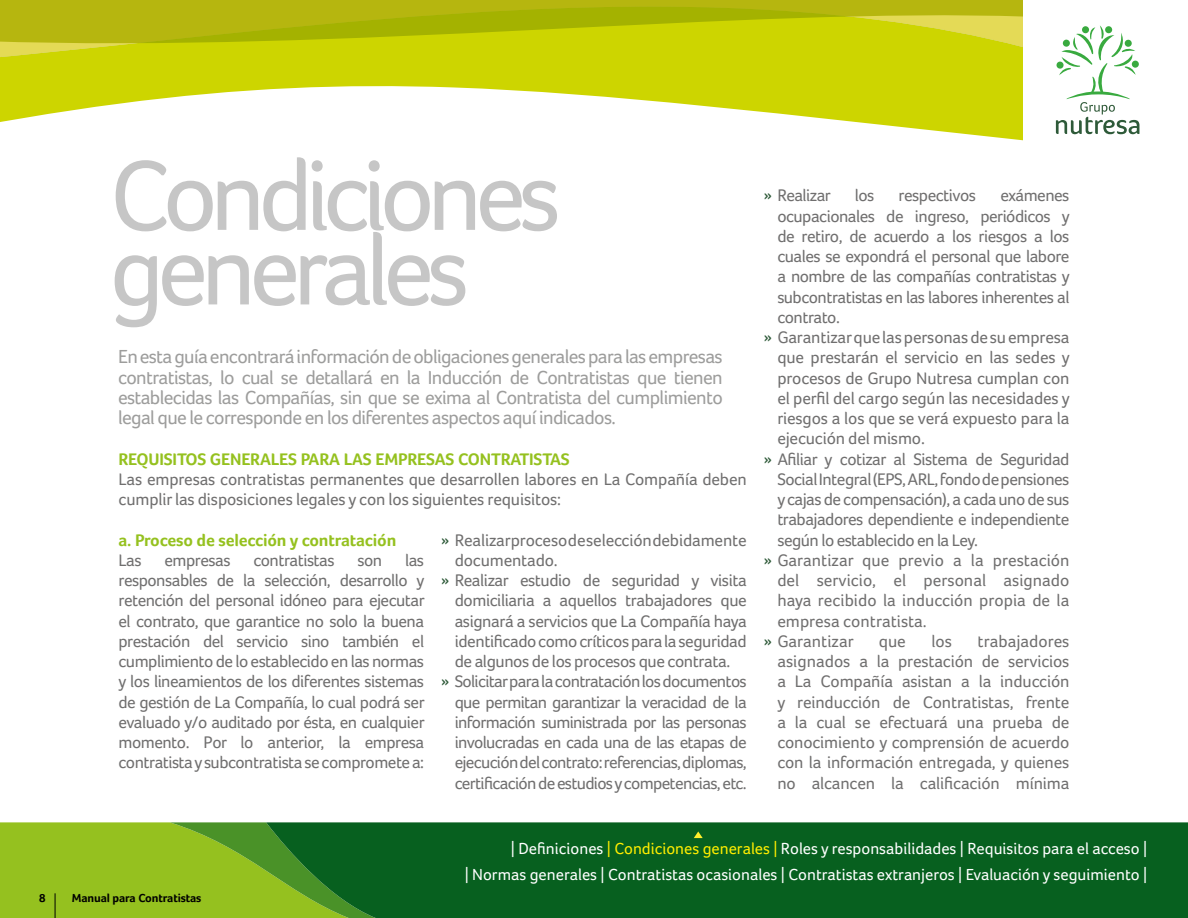
<style>
.page{position:relative;width:1188px;height:918px;background:#fff}
.page>*{position:absolute;margin:0;border:0;box-sizing:border-box;transform-origin:0 0}
.t1{font:102.15px/74.6px "Foco";letter-spacing:-.075em;color:#c6c6c6}
.t2{font:19.5px/20.2px "Foco";letter-spacing:-.035em;color:#9d9d9c;text-align:justify}
.t3{font:17.25px/20.2px "Foco";letter-spacing:-.025em;color:#706f6f;text-align:justify}
.t4{font:17.25px "Foco";color:#706f6f}
.t5{font:700 17.25px "Foco";letter-spacing:-.01em;color:#95c11f}
.t6{font:16.5px/25.8px "Foco";color:#fff;text-align:right}
.t7{font:700 12px "Foco";letter-spacing:-.01em;color:#000}
.s1{color:#2e5a39}
.s2{color:#ffed00}
</style>
<div class="page">
<div style="left:376px;top:822px;width:812px;height:96px;background:#07601f"></div>
<svg style="left:0;top:82px;width:1022px;height:59px"></svg>
<svg style="left:0;top:0;width:1022px;height:82px;background:#c3c907"></svg>
<svg style="left:1056px;top:25px;width:83px;height:109px"></svg>
<svg style="left:694px;top:831px;width:9px;height:7px"></svg>
<svg style="left:0;top:822px;width:376px;height:96px;background:#73aa21"></svg>
<h1 class="t1" style="left:109px;top:157px;width:453px">Condiciones generales</h1>
<p class="t2" style="left:118px;top:346px;width:606px">En esta guía encontrará información de obligaciones generales para las empresas contratistas, lo cual se detallará en la Inducción de Contratistas que tienen establecidas las Compañías, sin que se exima al Contratista del cumplimiento legal que le corresponde en los diferentes aspectos aquí indicados.</p>
<p class="t5" style="left:119px;top:449px;width:453px">REQUISITOS GENERALES PARA LAS EMPRESAS CONTRATISTAS</p>
<p class="t3" style="left:119px;top:469px;width:630px">Las empresas contratistas permanentes que desarrollen labores en La Compañía deben cumplir las disposiciones legales y con los siguientes requisitos:</p>
<p class="t3" style="left:441px;top:529px;width:307px"><span class="s1">»</span> Realizar proceso de selección debidamente</p>
<p class="t3" style="left:455px;top:550px;width:105px">documentado.</p>
<p class="t3" style="left:441px;top:570px;width:307px"><span class="s1">»</span> Realizar estudio de seguridad y visita</p>
<p class="t3" style="left:455px;top:590px;width:294px">domiciliaria a aquellos trabajadores que</p>
<p class="t3" style="left:455px;top:610px;width:294px">asignará a servicios que La Compañía haya</p>
<p class="t3" style="left:455px;top:631px;width:294px">identificado como críticos para la seguridad</p>
<p class="t3" style="left:455px;top:651px;width:277px">de algunos de los procesos que contrata.</p>
<p class="t3" style="left:441px;top:671px;width:307px"><span class="s1">»</span> Solicitar para la contratación los documentos</p>
<p class="t3" style="left:455px;top:691px;width:294px">que permitan garantizar la veracidad de la</p>
<p class="t3" style="left:455px;top:712px;width:294px">información suministrada por las personas</p>
<p class="t3" style="left:455px;top:732px;width:294px">involucradas en cada una de las etapas de</p>
<p class="t3" style="left:455px;top:752px;width:294px">ejecución del contrato: referencias, diplomas,</p>
<p class="t3" style="left:455px;top:772px;width:294px">certificación de estudios y competencias, etc.</p>
<p class="t5" style="left:119px;top:530px;width:279px">a. Proceso de selección y contratación</p>
<p class="t3" style="left:119px;top:550px;width:25px">Las</p>
<p class="t3" style="left:165px;top:550px;width:68px">empresas</p>
<p class="t3" style="left:253px;top:550px;width:83px">contratistas</p>
<p class="t3" style="left:357px;top:550px;width:26px">son</p>
<p class="t3" style="left:119px;top:550px;width:308px;text-indent:287px">las responsables de la selección, desarrollo y retención del personal idóneo para ejecutar el contrato, que garantice no solo la buena prestación del servicio sino también el cumplimiento de lo establecido en las normas y los lineamientos de los diferentes sistemas de gestión de La Compañía, lo cual podrá ser evaluado y/o auditado por ésta, en cualquier momento. Por lo anterior, la empresa contratista y subcontratista se compromete a:</p>
<p class="t3" style="left:764px;top:185px;width:69px"><span class="s1">»</span> Realizar</p>
<p class="t3" style="left:855px;top:185px;width:21px">los</p>
<p class="t3" style="left:899px;top:185px;width:79px">respectivos</p>
<p class="t3" style="left:1000px;top:185px;width:71px">exámenes</p>
<p class="t3" style="left:777px;top:205px;width:294px">ocupacionales de ingreso, periódicos y</p>
<p class="t3" style="left:777px;top:226px;width:294px">de retiro, de acuerdo a los riesgos a los</p>
<p class="t3" style="left:777px;top:246px;width:294px">cuales se expondrá el personal que labore</p>
<p class="t3" style="left:777px;top:266px;width:294px">a nombre de las compañías contratistas y</p>
<p class="t3" style="left:777px;top:286px;width:294px">subcontratistas en las labores inherentes al</p>
<p class="t3" style="left:777px;top:307px;width:64px">contrato.</p>
<p class="t3" style="left:764px;top:327px;width:307px"><span class="s1">»</span> Garantizar que las personas de su empresa</p>
<p class="t3" style="left:777px;top:347px;width:294px">que prestarán el servicio en las sedes y</p>
<p class="t3" style="left:777px;top:367px;width:294px">procesos de Grupo Nutresa cumplan con</p>
<p class="t3" style="left:777px;top:388px;width:294px">el perfil del cargo según las necesidades y</p>
<p class="t3" style="left:777px;top:408px;width:294px">riesgos a los que se verá expuesto para la</p>
<p class="t3" style="left:777px;top:428px;width:149px">ejecución del mismo.</p>
<p class="t3" style="left:764px;top:449px;width:307px"><span class="s1">»</span> Afiliar y cotizar al Sistema de Seguridad</p>
<p class="t3" style="left:777px;top:469px;width:294px">Social Integral (EPS, ARL, fondo de pensiones</p>
<p class="t3" style="left:777px;top:489px;width:294px">y cajas de compensación), a cada uno de sus</p>
<p class="t3" style="left:777px;top:509px;width:294px">trabajadores dependiente e independiente</p>
<p class="t3" style="left:777px;top:530px;width:202px">según lo establecido en la Ley.</p>
<p class="t4" style="left:764px;top:550px;width:307px"><span class="s1">»</span> Garantizar que previo a la prestación</p>
<p class="t4" style="left:777px;top:570px;width:294px">del servicio, el personal asignado</p>
<p class="t4" style="left:777px;top:591px;width:294px">haya recibido la inducción propia de la</p>
<p class="t4" style="left:777px;top:611px;width:151px">empresa contratista.</p>
<p class="t4" style="left:764px;top:631px;width:91px"><span class="s1">»</span> Garantizar</p>
<p class="t3" style="left:879px;top:631px;width:29px">que</p>
<p class="t3" style="left:931px;top:631px;width:22px">los</p>
<p class="t3" style="left:777px;top:631px;width:294px;text-indent:200px">trabajadores asignados a la prestación de servicios a La Compañía asistan a la inducción y reinducción de Contratistas, frente a la cual se efectuará una prueba de conocimiento y comprensión de acuerdo con la información entregada, y quienes no alcancen la calificación mínima</p>
<p class="t7" style="left:39px;top:891px;width:8px">8</p>
<p class="t7" style="left:72px;top:891px;width:131px">Manual para Contratistas</p>
<p class="t6" style="left:465px;top:835px;width:684px">| Definiciones <span class="s2">| Condiciones generales |</span> Roles y responsabilidades | Requisitos para el acceso |<br>| Normas generales | Contratistas ocasionales | Contratistas extranjeros | Evaluación y seguimiento |</p>
</div>
